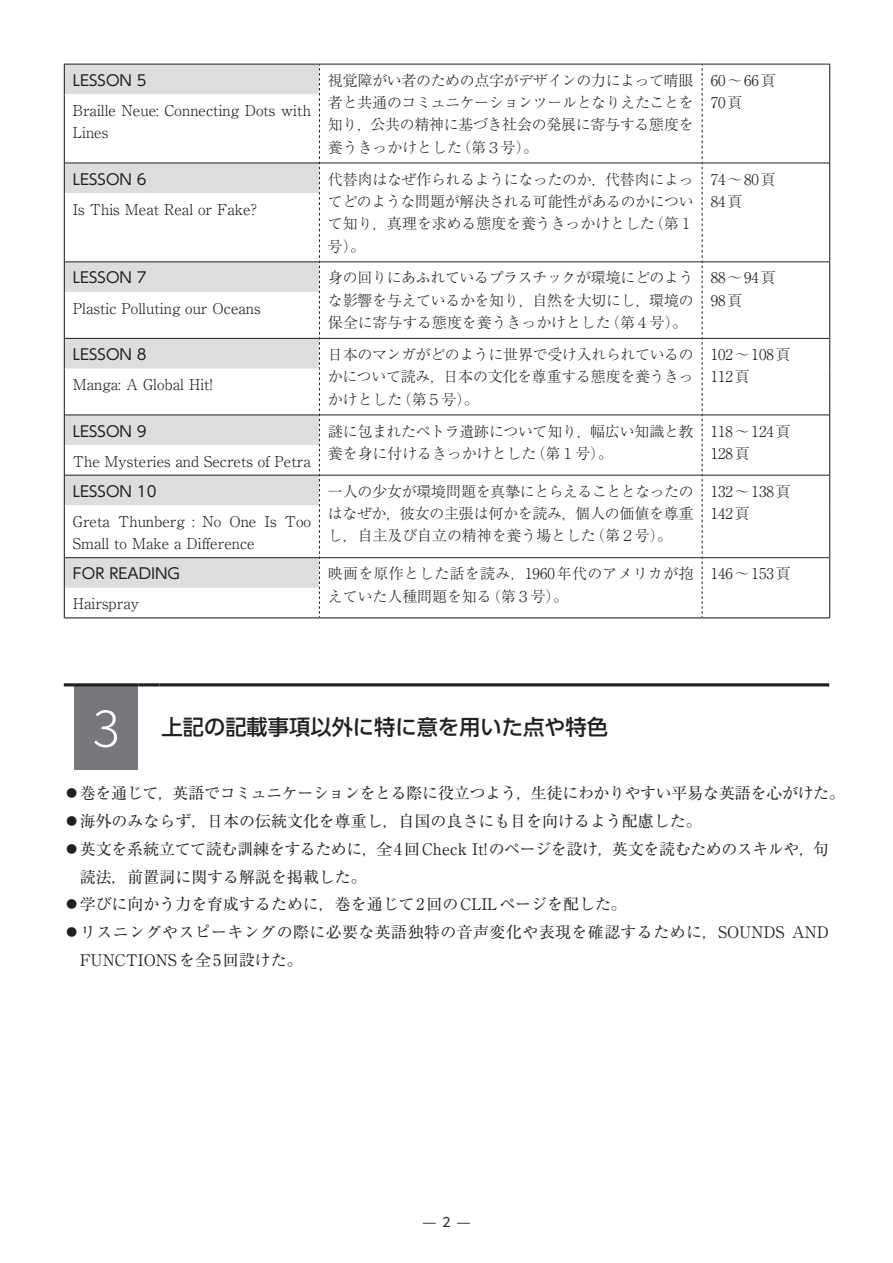
<style>
.page{position:relative;width:893px;height:1263px;background:#fff}
.page>*{position:absolute;margin:0;border:0;box-sizing:border-box;transform-origin:0 0}
.t1{font:300 51px "Source Han Sans JP";color:#fff}
.t2{font:500 21.3px "UD Shin Go Pr 6 N";color:#231f20}
.t3{font:15.9px "Ryumin Pr 6 N";color:#231f20}
.t4{font:15.9px "Ryumin Pr 6 N";letter-spacing:-.025em;color:#231f20}
.t5{font:15.9px "Ryumin Pr 6 N";letter-spacing:.025em;color:#231f20}
.t6{font:300 14.85px/22.4px "Ryumin Pr 6 N";color:#231f20}
.t7{font:300 14.85px "Ryumin Pr 6 N";letter-spacing:-.02em;color:#231f20}
.t8{font:14.85px "UD Shin Go Pr 6 N";color:#231f20}
.t9{font:300 14.85px/22.4px "Ryumin Pr 6 N";letter-spacing:-.025em;color:#231f20;text-align:right}
.t10{font:300 14.85px "Ryumin Pr 6 N";letter-spacing:.025em;color:#231f20}
.t11{font:12.75px "UD Shin Go Pr 6 N";color:#231f20}
</style>
<div class="page">
<svg style="left:65px;top:65px;width:254px;height:523px"></svg>
<hr style="left:64px;top:64px;width:1px;height:30px;background:#231f20">
<hr style="left:829px;top:64px;width:1px;height:30px;background:#231f20">
<hr style="left:829px;top:94px;width:1px;height:69px;background:#231f20">
<hr style="left:64px;top:94px;width:1px;height:69px;background:#231f20">
<hr style="left:64px;top:163px;width:1px;height:30px;background:#231f20">
<hr style="left:829px;top:163px;width:1px;height:30px;background:#231f20">
<hr style="left:829px;top:193px;width:1px;height:69px;background:#231f20">
<hr style="left:64px;top:193px;width:1px;height:69px;background:#231f20">
<hr style="left:64px;top:262px;width:1px;height:30px;background:#231f20">
<hr style="left:829px;top:262px;width:1px;height:30px;background:#231f20">
<hr style="left:829px;top:292px;width:1px;height:46px;background:#231f20">
<hr style="left:64px;top:292px;width:1px;height:46px;background:#231f20">
<hr style="left:64px;top:338px;width:1px;height:30px;background:#231f20">
<hr style="left:829px;top:338px;width:1px;height:30px;background:#231f20">
<hr style="left:829px;top:368px;width:1px;height:47px;background:#231f20">
<hr style="left:64px;top:368px;width:1px;height:47px;background:#231f20">
<hr style="left:64px;top:415px;width:1px;height:30px;background:#231f20">
<hr style="left:829px;top:415px;width:1px;height:30px;background:#231f20">
<hr style="left:829px;top:445px;width:1px;height:30px;background:#231f20">
<hr style="left:64px;top:445px;width:1px;height:30px;background:#231f20">
<hr style="left:64px;top:475px;width:1px;height:30px;background:#231f20">
<hr style="left:829px;top:475px;width:1px;height:30px;background:#231f20">
<hr style="left:829px;top:505px;width:1px;height:53px;background:#231f20">
<hr style="left:64px;top:505px;width:1px;height:53px;background:#231f20">
<hr style="left:64px;top:558px;width:1px;height:30px;background:#231f20">
<hr style="left:829px;top:558px;width:1px;height:30px;background:#231f20">
<svg style="left:829px;top:588px;width:1px;height:29px"></svg>
<hr style="left:319px;top:617px;width:383px;height:1px;background:#231f20">
<hr style="left:702px;top:617px;width:128px;height:1px;background:#231f20">
<svg style="left:64px;top:588px;width:1px;height:29px"></svg>
<hr style="left:64px;top:617px;width:255px;height:1px;background:#231f20">
<hr style="left:64px;top:64px;width:255px;height:1px;background:#231f20">
<hr style="left:319px;top:64px;width:383px;height:1px;background:#231f20">
<hr style="left:702px;top:64px;width:128px;height:1px;background:#231f20">
<hr style="left:65px;top:163px;width:254px;height:1px;background:#231f20">
<hr style="left:320px;top:163px;width:382px;height:1px;background:#231f20">
<hr style="left:702px;top:163px;width:127px;height:1px;background:#231f20">
<hr style="left:65px;top:261px;width:254px;height:1px;background:#231f20">
<hr style="left:320px;top:261px;width:382px;height:1px;background:#231f20">
<hr style="left:702px;top:261px;width:127px;height:1px;background:#231f20">
<hr style="left:65px;top:338px;width:254px;height:1px;background:#231f20">
<hr style="left:320px;top:338px;width:382px;height:1px;background:#231f20">
<hr style="left:702px;top:338px;width:127px;height:1px;background:#231f20">
<hr style="left:65px;top:415px;width:254px;height:1px;background:#231f20">
<hr style="left:320px;top:415px;width:382px;height:1px;background:#231f20">
<hr style="left:702px;top:415px;width:127px;height:1px;background:#231f20">
<hr style="left:65px;top:475px;width:254px;height:1px;background:#231f20">
<hr style="left:320px;top:475px;width:382px;height:1px;background:#231f20">
<hr style="left:702px;top:475px;width:127px;height:1px;background:#231f20">
<hr style="left:65px;top:557px;width:254px;height:1px;background:#231f20">
<hr style="left:320px;top:557px;width:382px;height:1px;background:#231f20">
<hr style="left:702px;top:557px;width:127px;height:1px;background:#231f20">
<svg style="left:702px;top:64px;width:1px;height:553px"></svg>
<svg style="left:319px;top:64px;width:1px;height:553px"></svg>
<div style="left:74px;top:685px;width:64px;height:85px;background:#76787b"></div>
<svg style="left:64px;top:683px;width:10px;height:3px"></svg>
<hr style="left:74px;top:683px;width:64px;height:3px;background:#231f20">
<hr style="left:138px;top:683px;width:21px;height:3px;background:#231f20">
<hr style="left:159px;top:683px;width:670px;height:3px;background:#231f20">
<p class="t8" style="left:73px;top:68px;width:75px">LESSON 5</p>
<p class="t6" style="left:73px;top:98px;width:240px">Braille Neue: Connecting Dots with</p>
<p class="t6" style="left:73px;top:121px;width:37px">Lines</p>
<p class="t8" style="left:73px;top:167px;width:75px">LESSON 6</p>
<p class="t6" style="left:73px;top:197px;width:186px">Is This Meat Real or Fake?</p>
<p class="t8" style="left:73px;top:266px;width:75px">LESSON 7</p>
<p class="t6" style="left:73px;top:296px;width:189px">Plastic Polluting our Oceans</p>
<p class="t8" style="left:73px;top:342px;width:75px">LESSON 8</p>
<p class="t6" style="left:73px;top:372px;width:141px">Manga A: Global Hit!</p>
<p class="t8" style="left:73px;top:419px;width:75px">LESSON 9</p>
<p class="t6" style="left:73px;top:449px;width:240px">The Mysteries and Secrets of Petra</p>
<p class="t8" style="left:73px;top:479px;width:85px">LESSON 10</p>
<p class="t6" style="left:73px;top:509px;width:39px">Greta</p>
<p class="t6" style="left:118px;top:509px;width:68px">Thunberg</p>
<p class="t6" style="left:192px;top:509px;width:4px">:</p>
<p class="t6" style="left:202px;top:509px;width:20px">No</p>
<p class="t6" style="left:229px;top:509px;width:29px">One</p>
<p class="t6" style="left:73px;top:532px;width:183px">Small to Make a Difference</p>
<p class="t8" style="left:73px;top:562px;width:109px">FOR READING</p>
<p class="t6" style="left:73px;top:592px;width:68px">Hairspray</p>
<p class="t6" style="left:265px;top:509px;width:14px">Is</p>
<p class="t6" style="left:285px;top:509px;width:28px">Too</p>
<p class="t7" style="left:328px;top:68px;width:367px">視覚障がい者のための点字がデザインの力によって晴眼</p>
<p class="t7" style="left:328px;top:91px;width:367px">者と共通のコミュニケーションツールとなりえたことを</p>
<p class="t6" style="left:328px;top:113px;width:367px">知り，公共の精神に基づき社会の発展に寄与する態度を</p>
<p class="t6" style="left:456px;top:135px;width:83px">（第３号。(</p>
<p class="t6" style="left:328px;top:135px;width:135px">養うきっかけとした</p>
<p class="t7" style="left:328px;top:167px;width:367px">代替肉はなぜ作られるようになったのか，代替肉によっ</p>
<p class="t9" style="left:328px;top:189px;width:367px">てどのような問題が解決される可能性があるのかについ（第１</p>
<p class="t6" style="left:328px;top:212px;width:328px">て知り，真理を求める態度を養うきっかけとした号。(</p>
<p class="t7" style="left:328px;top:266px;width:367px">身の回りにあふれているプラスチックが環境にどのよう</p>
<p class="t6" style="left:605px;top:288px;width:90px;text-indent:-277px">な影響を与えているかを知り，自然を大切にし，環境の（第４号。(</p>
<p class="t6" style="left:328px;top:310px;width:284px">保全に寄与する態度を養うきっかけとした</p>
<p class="t9" style="left:328px;top:342px;width:367px">日本のマンガがどのように世界で受け入れられているの</p>
<p class="t6" style="left:397px;top:365px;width:298px;text-indent:-69px">かについて読み，日本の文化を尊重する態度を養うきっ（第５号。(</p>
<p class="t6" style="left:328px;top:387px;width:76px">かけとした</p>
<p class="t6" style="left:328px;top:419px;width:367px">謎に包まれたペトラ遺跡について知り，幅広い知識と教</p>
<p class="t6" style="left:531px;top:441px;width:83px">（第１号。(</p>
<p class="t6" style="left:328px;top:441px;width:210px">養を身に付けるきっかけとした</p>
<p class="t6" style="left:328px;top:479px;width:367px">一人の少女が環境問題を真摯にとらえることとなったの</p>
<p class="t6" style="left:590px;top:501px;width:105px;text-indent:-262px">はなぜか，彼女の主張は何かを読み，個人の価値を尊重（第２号。(</p>
<p class="t6" style="left:328px;top:524px;width:269px">し，自主及び自立の精神を養う場とした</p>
<p class="t10" style="left:328px;top:562px;width:367px">映画を原作とした話を読み，1960年代のアメリカが抱</p>
<p class="t6" style="left:486px;top:584px;width:83px">（第３号。(</p>
<p class="t6" style="left:328px;top:584px;width:165px">えていた人種問題を知る</p>
<p class="t6" style="left:711px;top:68px;width:67px">60～66頁</p>
<p class="t6" style="left:711px;top:90px;width:33px">70頁</p>
<p class="t6" style="left:711px;top:167px;width:67px">74～80頁</p>
<p class="t6" style="left:711px;top:189px;width:33px">84頁</p>
<p class="t6" style="left:711px;top:266px;width:67px">88～94頁</p>
<p class="t6" style="left:711px;top:288px;width:33px">98頁</p>
<p class="t6" style="left:711px;top:342px;width:81px">102～108頁</p>
<p class="t6" style="left:711px;top:365px;width:41px">112頁</p>
<p class="t6" style="left:711px;top:419px;width:81px">118～124頁</p>
<p class="t6" style="left:711px;top:441px;width:41px">128頁</p>
<p class="t6" style="left:711px;top:479px;width:81px">132～138頁</p>
<p class="t6" style="left:711px;top:501px;width:41px">142頁</p>
<p class="t6" style="left:711px;top:562px;width:81px">146～153頁</p>
<h1 class="t1" style="left:93px;top:699px;width:29px">3</h1>
<p class="t4" style="left:64px;top:780px;width:783px">⃝巻を通じて，英語でコミュニケーションをとる際に役立つよう，生徒にわかりやすい平易な英語を心がけた。</p>
<p class="t3" style="left:64px;top:808px;width:639px">⃝海外のみならず，日本の伝統文化を尊重し，自国の良さにも目を向けるよう配慮した。</p>
<p class="t3" style="left:64px;top:836px;width:767px">⃝英文を系統立てて読む訓練をするために，全4回Check It!のページを設け，英文を読むためのスキルや，句</p>
<p class="t3" style="left:80px;top:864px;width:289px">読法，前置詞に関する解説を掲載した。</p>
<p class="t3" style="left:64px;top:892px;width:565px">⃝学びに向かう力を育成するために，巻を通じて2回のCLILページを配した。</p>
<p class="t5" style="left:64px;top:920px;width:767px">⃝リスニングやスピーキングの際に必要な英語独特の音声変化や表現を確認するために，SOUNDS AND</p>
<p class="t3" style="left:80px;top:948px;width:224px">FUNCTIONSを全5回設けた。</p>
<h2 class="t2" style="left:162px;top:710px;width:448px">上記の記載事項以外に特に意を用いた点や特色</h2>
<p class="t11" style="left:442px;top:1211px;width:10px">2</p>
<p class="t11" style="left:423px;top:1211px;width:14px">—</p>
<p class="t11" style="left:457px;top:1211px;width:14px">—</p>
</div>
